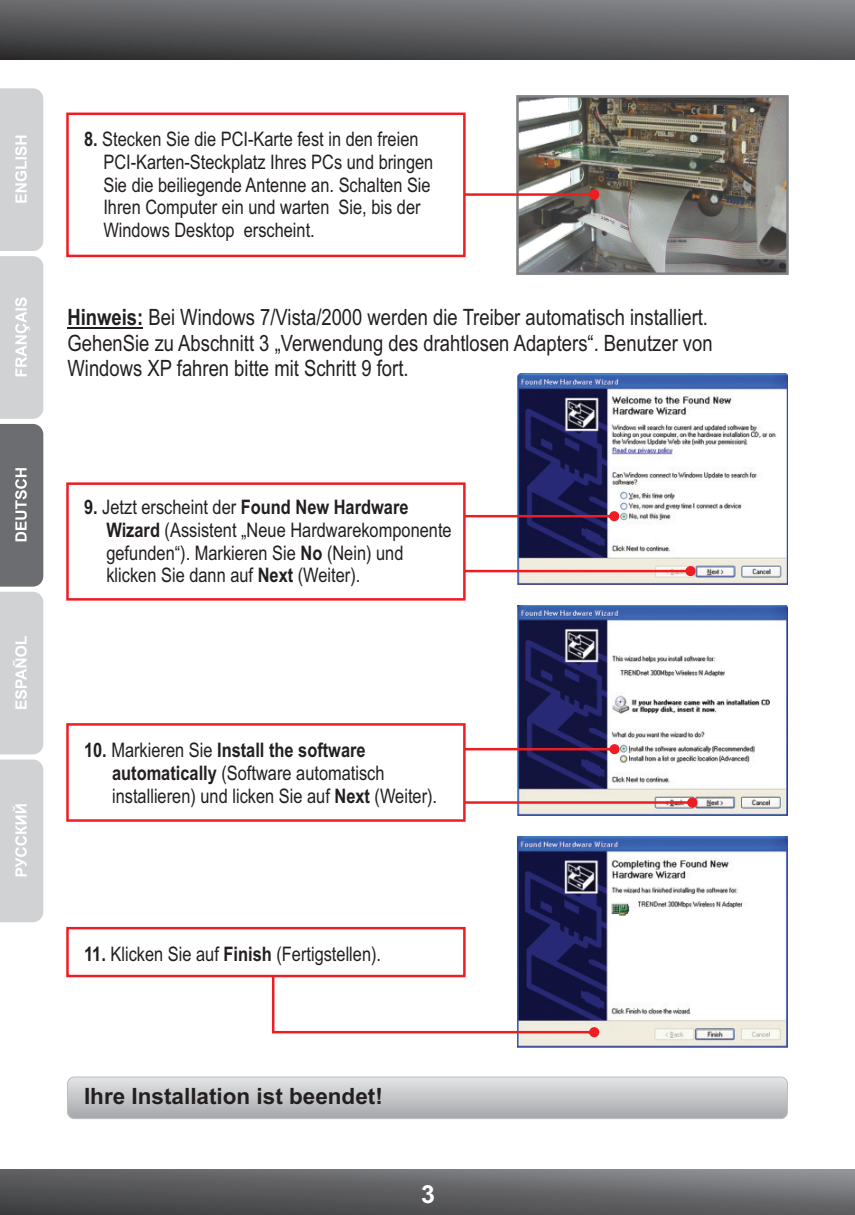
<style>
.page{position:relative;width:855px;height:1215px;background:#fff}
.page>*{position:absolute;margin:0;border:0;box-sizing:border-box;transform-origin:0 0}
.t1{font:700 25px "Arial";color:#fff}
.t2{font:22.5px/25.5px "Arial Narrow";color:#231f20}
.t3{font:700 22.5px "Arial";color:#231f20}
.t4{font:20px/22.8px "Arial Narrow";color:#231f20}
.s1{font-weight:700}
</style>
<div class="page">
<svg style="left:0;top:0;width:855px;height:59px;background:#5e5e61"></svg>
<svg style="left:0;top:1170px;width:855px;height:45px;background:#606163"></svg>
<svg style="left:0;top:88px;width:43px;height:666px;background:#bdbec0"></svg>
<svg style="left:0;top:760px;width:43px;height:162px;background:#d3d4d6"></svg>
<img style="left:520px;top:99px;width:265px;height:172px">
<div style="left:516px;top:95px;width:273px;height:180px;border:3px solid #808285"></div>
<svg style="left:467px;top:175px;width:132px;height:25px"></svg>
<svg style="left:66px;top:112px;width:401px;height:146px"></svg>
<hr style="left:68px;top:327px;width:75px;height:1px;background:#231f20">
<img style="left:518px;top:373px;width:270px;height:211px">
<svg style="left:467px;top:534px;width:229px;height:42px"></svg>
<svg style="left:467px;top:511px;width:152px;height:10px"></svg>
<svg style="left:66px;top:482px;width:401px;height:119px"></svg>
<img style="left:518px;top:606px;width:270px;height:210px">
<svg style="left:66px;top:722px;width:631px;height:100px"></svg>
<img style="left:518px;top:837px;width:270px;height:210px">
<svg style="left:66px;top:926px;width:533px;height:111px"></svg>
<div style="left:68px;top:1077px;width:720px;height:42px;background:linear-gradient(to bottom,#e4e5e6,#a6a7ab);border-radius:7px"></div>
<div style="left:67px;top:1077px;width:721px;height:42px;border:1px solid #bcbdc0;border-radius:7px"></div>
<p class="t4" style="left:103px;top:130px;width:331px;text-indent:-19px"><span class="s1">8.</span> Stecken Sie die PCI-Karte fest in den freien PCI-Karten-Steckplatz Ihres PCs und bringen Sie die beiliegende Antenne an. Schalten Sie Ihren Computer ein und warten Sie, bis der Windows Desktop erscheint.</p>
<p class="t2" style="left:67px;top:307px;width:647px"><span class="s1">Hinweis:</span> Bei Windows 7/Vista/2000 werden die Treiber automatisch installiert.<br>GehenSie zu Abschnitt 3 „Verwendung des drahtlosen Adapters“. Benutzer von<br>Windows XP fahren bitte mit Schritt 9 fort.</p>
<p class="t4" style="left:106px;top:497px;width:347px;text-indent:-22px"><span class="s1">9.</span> Jetzt erscheint der <span class="s1">Found New Hardware Wizard</span> (Assistent „Neue Hardwarekomponente gefunden“). Markieren Sie <span class="s1">No</span> (Nein) und klicken Sie dann auf <span class="s1">Next</span> (Weiter).</p>
<p class="t4" style="left:112px;top:740px;width:327px;text-indent:-28px"><span class="s1">10.</span> Markieren Sie <span class="s1">Install the software automatically</span> (Software automatisch installieren) und licken Sie auf <span class="s1">Next</span> (Weiter).</p>
<p class="t4" style="left:84px;top:944px;width:299px"><span class="s1">11.</span> Klicken Sie auf <span class="s1">Finish</span> (Fertigstellen).</p>
<p class="t3" style="left:84px;top:1088px;width:300px">Ihre Installation ist beendet!</p>
<p class="t1" style="left:421px;top:1185px;width:15px">3</p>
</div>
